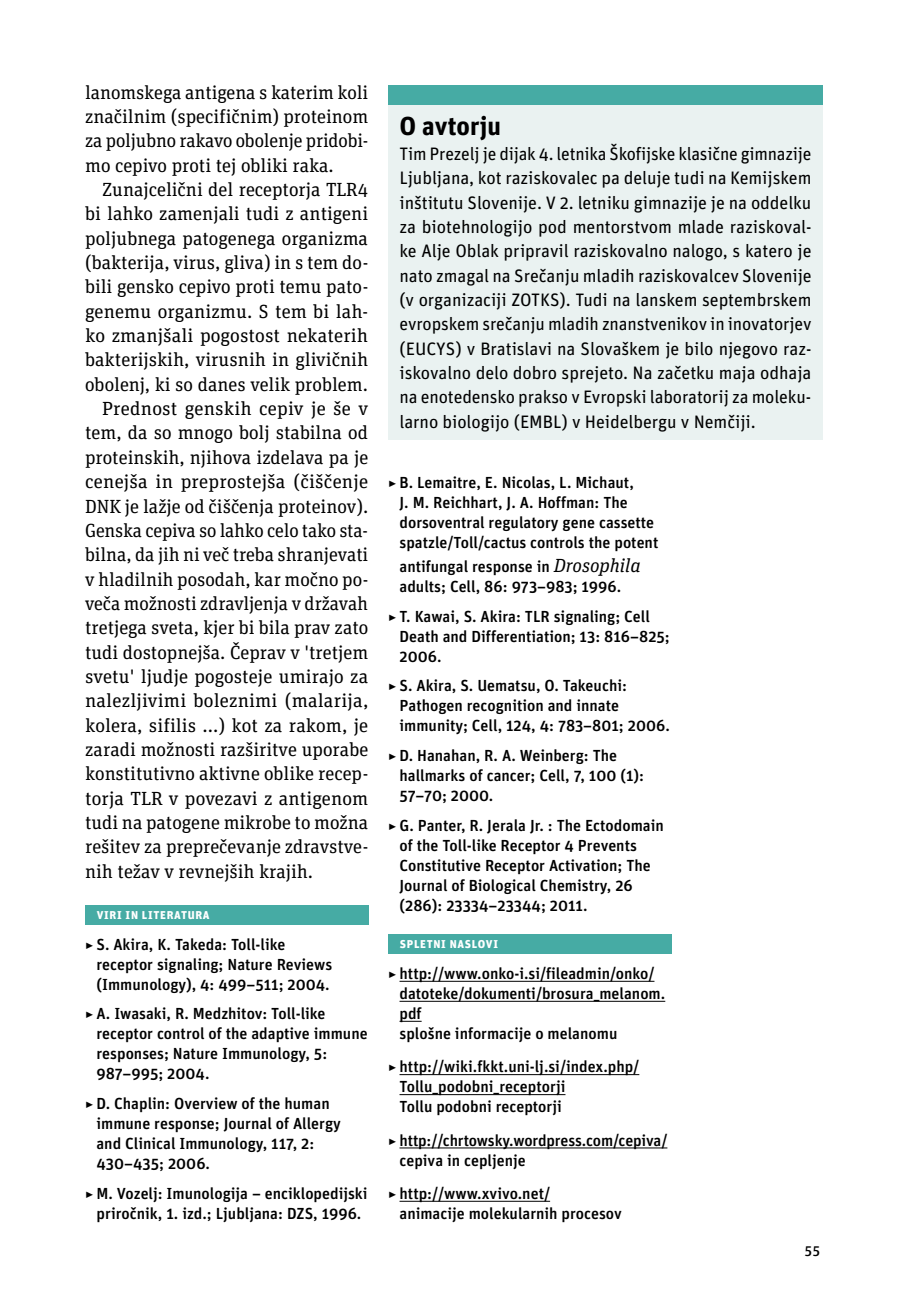
<style>
.page{position:relative;width:908px;height:1304px;background:#fff}
.page>*{position:absolute;margin:0;border:0;box-sizing:border-box;transform-origin:0 0}
.t1{font:700 26px "Unit Pro";color:#000}
.t2{font:19px/24.4px "Unit Slab Pro";color:#000;text-align:justify}
.t3{font:18px/24.4px "Unit Pro";letter-spacing:-.005em;color:#000;text-align:justify}
.t4{font:500 16px/20px "Unit Pro";color:#000}
.t5{font:700 14px "Unit Pro";color:#fff}
.t6{font:500 14px "Unit Slab Pro";color:#000}
.s1{font-family:"Unit Slab Pro"}
.s2{font-family:"Unit Slab Pro";font-weight:400;font-style:italic;font-size:19px}
</style>
<div class="page">
<div style="left:85px;top:905px;width:283px;height:20px;background:#46aba4"></div>
<div style="left:388px;top:934px;width:283px;height:20px;background:#46aba4"></div>
<hr style="left:399px;top:981px;width:255px;height:1px;background:#000">
<hr style="left:399px;top:1001px;width:266px;height:1px;background:#000">
<svg style="left:399px;top:1021px;width:22px;height:1px"></svg>
<hr style="left:399px;top:1074px;width:240px;height:1px;background:#000">
<hr style="left:399px;top:1094px;width:166px;height:1px;background:#000">
<hr style="left:399px;top:1148px;width:268px;height:1px;background:#000">
<hr style="left:399px;top:1201px;width:151px;height:1px;background:#000">
<div style="left:388px;top:105px;width:434px;height:334px;background:#eaf2f1"></div>
<div style="left:388px;top:85px;width:434px;height:20px;background:#46aba4"></div>
<p class="t2" style="left:85px;top:79px;width:284px">lanomskega antigena s katerim koli značilnim (specifičnim) proteinom za poljubno rakavo obolenje pridobi&shy;mo cepivo proti tej obliki raka.</p>
<p class="t2" style="left:102px;top:177px;width:267px">Zunajcelični del receptorja TLR4</p>
<p class="t2" style="left:85px;top:201px;width:284px">bi lahko zamenjali tudi z antigeni</p>
<p class="t2" style="left:85px;top:225px;width:284px">poljubnega patogenega organizma</p>
<p class="t2" style="left:85px;top:250px;width:284px">(bakterija, virus, gliva) in s tem do-</p>
<p class="t2" style="left:85px;top:274px;width:284px">bili gensko cepivo proti temu pato-</p>
<p class="t2" style="left:85px;top:298px;width:284px">genemu organizmu. S tem bi lah-</p>
<p class="t2" style="left:85px;top:323px;width:284px">ko zmanjšali pogostost nekaterih</p>
<p class="t2" style="left:85px;top:347px;width:284px">bakterijskih, virusnih in glivičnih</p>
<p class="t2" style="left:85px;top:371px;width:284px">obolenj, ki so danes velik problem.</p>
<p class="t2" style="left:102px;top:396px;width:267px">Prednost genskih cepiv je še v</p>
<p class="t2" style="left:85px;top:420px;width:284px">tem, da so mnogo bolj stabilna od</p>
<p class="t2" style="left:85px;top:444px;width:284px">proteinskih, njihova izdelava pa je</p>
<p class="t2" style="left:85px;top:469px;width:284px">cenejša in preprostejša (čiščenje</p>
<p class="t2" style="left:85px;top:493px;width:284px">DNK je lažje od čiščenja proteinov).</p>
<p class="t2" style="left:85px;top:518px;width:284px">Genska cepiva so lahko celo tako sta-</p>
<p class="t2" style="left:85px;top:542px;width:284px">bilna, da jih ni več treba shranjevati</p>
<p class="t2" style="left:85px;top:566px;width:284px">v hladilnih posodah, kar močno po-</p>
<p class="t2" style="left:85px;top:591px;width:284px">veča možnosti zdravljenja v državah</p>
<p class="t2" style="left:85px;top:615px;width:284px">tretjega sveta, kjer bi bila prav zato</p>
<p class="t2" style="left:85px;top:639px;width:284px">tudi dostopnejša. Čeprav v 'tretjem</p>
<p class="t2" style="left:85px;top:664px;width:284px">svetu' ljudje pogosteje umirajo za</p>
<p class="t2" style="left:85px;top:688px;width:285px">nalezljivimi boleznimi (malarija,</p>
<p class="t2" style="left:85px;top:712px;width:284px">kolera, sifilis …) kot za rakom, je</p>
<p class="t2" style="left:85px;top:737px;width:284px">zaradi možnosti razširitve uporabe</p>
<p class="t2" style="left:85px;top:761px;width:284px">konstitutivno aktivne oblike recep-</p>
<p class="t2" style="left:85px;top:785px;width:284px">torja TLR v povezavi z antigenom</p>
<p class="t2" style="left:85px;top:810px;width:285px">tudi na patogene mikrobe to možna</p>
<p class="t2" style="left:85px;top:834px;width:284px">rešitev za preprečevanje zdravstve-</p>
<p class="t2" style="left:85px;top:858px;width:229px">nih težav v revnejših krajih.</p>
<p class="t5" style="left:96px;top:905px;width:115px">viri in literatura</p>
<p class="t4" style="left:96px;top:934px;width:237px;text-indent:-11px"><span class="s1">▸</span> S. Akira, K. Takeda: Toll-like receptor signaling; Nature Reviews (Immunology), 4: 499–511; 2004.</p>
<p class="t4" style="left:96px;top:1004px;width:272px;text-indent:-11px"><span class="s1">▸</span> A. Iwasaki, R. Medzhitov: Toll-like receptor control of the adaptive immune responses; Nature Immunology, 5:<br>987–995; 2004.</p>
<p class="t4" style="left:96px;top:1093px;width:246px;text-indent:-11px"><span class="s1">▸</span> D. Chaplin: Overview of the human immune response; Journal of Allergy and Clinical Immunology, 117, 2:<br>430–435; 2006.</p>
<p class="t4" style="left:85px;top:1183px;width:284px;text-align:center"><span class="s1">▸</span> M. Vozelj: Imunologija – enciklopedijski priročnik, 1. izd.; Ljubljana: DZS, 1996.</p>
<h1 class="t1" style="left:399px;top:109px;width:103px">O avtorju</h1>
<p class="t3" style="left:399px;top:141px;width:413px">Tim Prezelj je dijak 4. letnika Škofijske klasične gimnazije Ljubljana, kot raziskovalec pa deluje tudi na Kemijskem inštitutu Slovenije. V 2. letniku gimnazije je na oddelku za biotehnologijo pod mentorstvom mlade raziskoval&shy;ke Alje Oblak pripravil raziskovalno nalogo, s katero je nato zmagal na Srečanju mladih raziskovalcev Slovenije (v organizaciji ZOTKS). Tudi na lanskem septembrskem evropskem srečanju mladih znanstvenikov in inovatorjev (EUCYS) v Bratislavi na Slovaškem je bilo njegovo raz&shy;iskovalno delo dobro sprejeto. Na začetku maja odhaja na enotedensko prakso v Evropski laboratorij za moleku&shy;larno biologijo (EMBL) v Heidelbergu v Nemčiji.</p>
<p class="t4" style="left:399px;top:472px;width:260px;text-indent:-11px"><span class="s1">▸</span> B. Lemaitre, E. Nicolas, L. Michaut,<br>J. M. Reichhart, J. A. Hoffman: The dorsoventral regulatory gene cassette spatzle/Toll/cactus controls the potent</p>
<p class="t4" style="left:399px;top:556px;width:242px">antifungal response in <span class="s2">Drosophila </span>adults; Cell, 86: 973–983; 1996.</p>
<p class="t4" style="left:399px;top:606px;width:272px;text-indent:-11px"><span class="s1">▸</span> T. Kawai, S. Akira: TLR signaling; Cell<br>Death and Differentiation; 13: 816–825;<br>2006.</p>
<p class="t4" style="left:399px;top:675px;width:272px;text-indent:-11px"><span class="s1">▸</span> S. Akira, S. Uematsu, O. Takeuchi:<br>Pathogen recognition and innate immunity; Cell, 124, 4: 783–801; 2006.</p>
<p class="t4" style="left:399px;top:745px;width:246px;text-indent:-11px"><span class="s1">▸</span> D. Hanahan, R. A. Weinberg: The hallmarks of cancer; Cell, 7, 100 (1):<br>57–70; 2000.</p>
<p class="t4" style="left:399px;top:815px;width:266px;text-indent:-11px"><span class="s1">▸</span> G. Panter, R. Jerala Jr. : The Ectodomain of the Toll-like Receptor 4 Prevents Constitutive Receptor Activation; The Journal of Biological Chemistry, 26 (286): 23334–23344; 2011.</p>
<p class="t5" style="left:399px;top:934px;width:100px">spletni naslovi</p>
<p class="t4" style="left:399px;top:963px;width:267px;text-indent:-11px"><span class="s1">▸</span> http://www.onko-i.si/fileadmin/onko/ datoteke/dokumenti/brosura_melanom. pdf<br>splošne informacije o melanomu</p>
<p class="t4" style="left:399px;top:1056px;width:241px;text-indent:-11px"><span class="s1">▸</span> http://wiki.fkkt.uni-lj.si/index.php/<br>Tollu_podobni_receptorji<br>Tollu podobni receptorji</p>
<p class="t4" style="left:399px;top:1130px;width:269px;text-indent:-11px"><span class="s1">▸</span> http://chrtowsky.wordpress.com/cepiva/ cepiva in cepljenje</p>
<p class="t4" style="left:399px;top:1183px;width:224px;text-indent:-11px"><span class="s1">▸</span> http://www.xvivo.net/<br>animacije molekularnih procesov</p>
<p class="t6" style="left:804px;top:1242px;width:17px">55</p>
</div>
